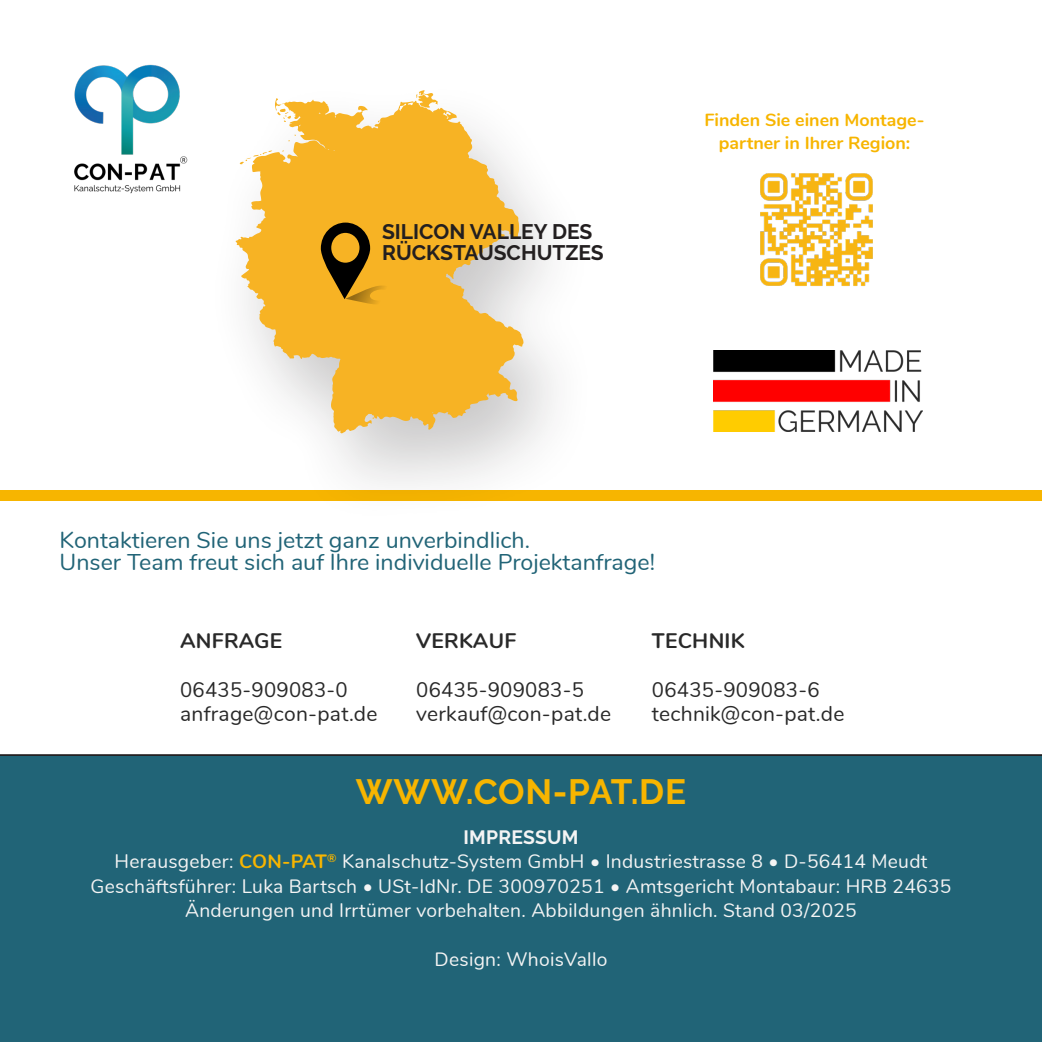
<style>
.page{position:relative;width:1042px;height:1042px;background:#fff}
.page>*{position:absolute;margin:0;border:0;box-sizing:border-box;transform-origin:0 0}
.t1{font:700 35px "Raleway";letter-spacing:.02em;color:#f7b500}
.Fließtext{font:22.75px "Nunito";color:#216477}
.Nunito_Con-Pat{font:21px "Nunito";letter-spacing:.015em;color:#292929}
.Absatzformat_1{font:700 21px "Raleway";color:#231f20}
.Nunito_Con-Pat-2{font:700 21px "Nunito";letter-spacing:.015em;color:#292929}
.Nunito_Con-Pat-3{font:19.25px/24.5px "Nunito";letter-spacing:.015em;color:#f4f4f4;text-align:center}
.Fließtext-2{font:700 17.5px/22.8px "Nunito";color:#f7b500;text-align:center}
.s1{font-family:"Raleway";font-weight:700}
.s2{font-weight:700;color:#f7b500}
</style>
<div class="page">
<div style="left:0;top:754px;width:1042px;height:288px;background:#216477"></div>
<div style="left:0;top:490px;width:1042px;height:11px;background:#f7b500"></div>
<img style="left:713px;top:351px;width:210px;height:80px">
<div style="left:203px;top:74px;width:398px;height:454px;background:#231f20;opacity:.24"></div>
<svg style="left:236px;top:100px;width:287px;height:333px;fill:#f7b324"></svg>
<svg style="left:416px;top:90px;width:22px;height:18px"></svg>
<svg style="left:275px;top:98px;width:16px;height:24px"></svg>
<svg style="left:240px;top:150px;width:32px;height:15px"></svg>
<svg style="left:321px;top:223px;width:76px;height:82px;background:#ae7e19"></svg>
<img style="left:74px;top:64px;width:114px;height:130px">
<img style="left:760px;top:173px;width:113px;height:113px">
<p class="Absatzformat_1" style="left:382px;top:219px;width:212px">SILICON VALLEY DES</p>
<p class="Absatzformat_1" style="left:382px;top:240px;width:223px">RÜCKSTAUSCHUTZES</p>
<p class="Fließtext-2" style="left:704px;top:108px;width:222px">Finden Sie einen Montage&shy;partner in Ihrer Region:</p>
<p class="Fließtext" style="left:60px;top:523px;width:472px">Kontaktieren Sie uns jetzt ganz unverbindlich.</p>
<p class="Fließtext" style="left:60px;top:546px;width:597px">Unser Team freut sich auf Ihre individuelle Projektanfrage!</p>
<p class="Nunito_Con-Pat-2" style="left:180px;top:625px;width:104px">ANFRAGE</p>
<p class="Nunito_Con-Pat" style="left:180px;top:674px;width:169px">06435-909083-0</p>
<p class="Nunito_Con-Pat" style="left:180px;top:698px;width:199px">anfrage@con-pat.de</p>
<p class="Nunito_Con-Pat-2" style="left:416px;top:625px;width:102px">VERKAUF</p>
<p class="Nunito_Con-Pat" style="left:416px;top:674px;width:169px">06435-909083-5</p>
<p class="Nunito_Con-Pat" style="left:416px;top:698px;width:196px">verkauf@con-pat.de</p>
<p class="Nunito_Con-Pat-2" style="left:652px;top:625px;width:94px">TECHNIK</p>
<p class="Nunito_Con-Pat" style="left:652px;top:674px;width:169px">06435-909083-6</p>
<p class="Nunito_Con-Pat" style="left:652px;top:698px;width:194px">technik@con-pat.de</p>
<p class="t1" style="left:356px;top:772px;width:332px">WWW.CON-PAT.DE</p>
<p class="Nunito_Con-Pat-3" style="left:91px;top:824px;width:862px"><span class="s1">IMPRESSUM<br></span>Herausgeber: <span class="s2">CON-PAT</span><sup>®</sup> Kanalschutz-System GmbH • Industriestrasse 8 • D-56414 Meudt Geschäftsführer: Luka Bartsch • USt-IdNr. DE 300970251 • Amtsgericht Montabaur: HRB 24635<br>Änderungen und Irrtümer vorbehalten. Abbildungen ähnlich. Stand 03/2025</p>
<p class="Nunito_Con-Pat-3" style="left:434px;top:946px;width:174px">Design: WhoisVallo</p>
</div>
